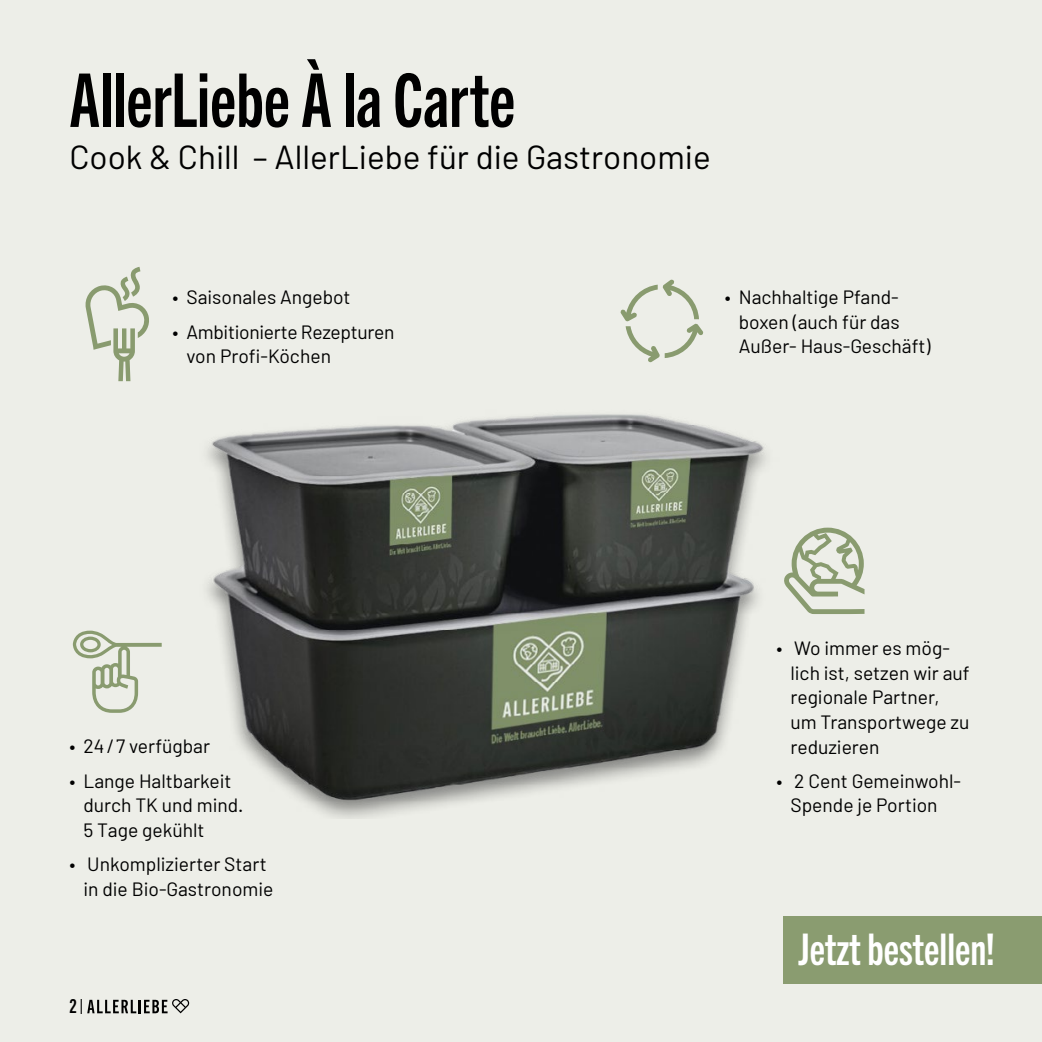
<style>
.page{position:relative;width:1042px;height:1042px;background:#edeee8}
.page>*{position:absolute;margin:0;border:0;box-sizing:border-box;transform-origin:0 0}
.t1{font:74.38px "Trade Gothic Next LT Pro Bd Cm";color:#000}
.t2{font:43.75px "Trade Gothic Next LT Pro Bd Cm";color:#fff}
.t3{font:33.25px "Barlow";color:#000}
.t4{font:19.25px/24.5px "Barlow";color:#000}
.t5{font:19.25px "Trade Gothic Next LT Pro Bd Cm";color:#000}
</style>
<div class="page">
<img style="left:207px;top:332px;width:559px;height:486px">
<svg style="left:87px;top:999px;width:103px;height:14px"></svg>
<div style="left:783px;top:916px;width:259px;height:67px;background:#8a9c70"></div>
<svg style="left:73px;top:630px;width:89px;height:83px"></svg>
<svg style="left:85px;top:267px;width:64px;height:114px"></svg>
<svg style="left:620px;top:279px;width:83px;height:83px"></svg>
<svg style="left:784px;top:527px;width:80px;height:87px"></svg>
<h1 class="t1" style="left:69px;top:50px;width:447px">AllerLiebe À la Carte</h1>
<h3 class="t3" style="left:69px;top:136px;width:643px">Cook &amp; Chill – AllerLiebe für die Gastronomie</h3>
<p class="t4" style="left:172px;top:285px;width:180px">• Saisonales Angebot</p>
<p class="t4" style="left:186px;top:319px;width:210px;text-indent:-14px">• Ambitionierte Rezepturen von Profi-Köchen</p>
<p class="t4" style="left:739px;top:285px;width:193px;text-indent:-14px">• Nachhaltige Pfand&shy;boxen (auch für das<br>Außer- Haus-Geschäft)</p>
<p class="t4" style="left:69px;top:733px;width:142px">• 24/ 7 verfügbar</p>
<p class="t4" style="left:83px;top:768px;width:161px;text-indent:-14px">• Lange Haltbarkeit durch TK und mind.<br>5 Tage gekühlt</p>
<p class="t4" style="left:83px;top:851px;width:191px;text-indent:-14px">• Unkomplizierter Start in die Bio-Gastronomie</p>
<p class="t5" style="left:69px;top:993px;width:15px">2 |</p>
<p class="t4" style="left:790px;top:636px;width:181px;text-indent:-14px">• Wo immer es mög&shy;lich ist, setzen wir auf regionale Partner, um Transportwege zu reduzieren</p>
<p class="t4" style="left:776px;top:768px;width:186px;text-align:center">• 2 Cent Gemeinwohl-<br>Spende je Portion</p>
<h2 class="t2" style="left:798px;top:920px;width:198px">Jetzt bestellen!</h2>
</div>
